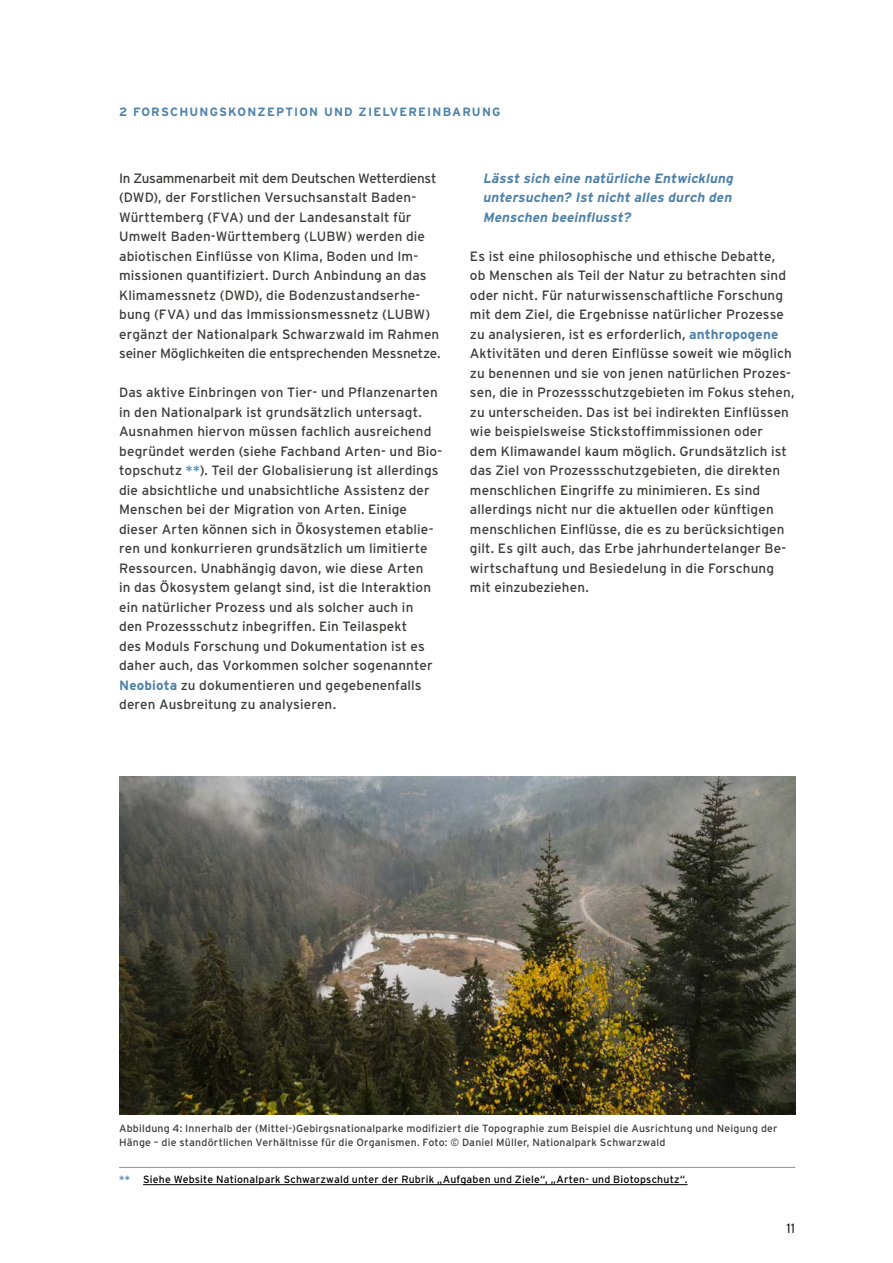
<style>
.page{position:relative;width:893px;height:1263px;background:#fff}
.page>*{position:absolute;margin:0;border:0;box-sizing:border-box;transform-origin:0 0}
.Copy_p_Copytext{font:13.5px/19.5px "Interstate";letter-spacing:.01em;color:#3c3c3b}
.t1{font:italic 700 13.5px/19.5px "Interstate";color:#4e82a9;text-align:justify}
.t2{font:300 13.5px "Interstate";color:#000}
.t3{font:700 12px "Interstate";letter-spacing:.1em;color:#4e82a9}
.t4{font:10.5px/13.5px "Interstate";letter-spacing:.02em;color:#3c3c3b}
.Copy_p_Fussnote{font:10.5px "Interstate";letter-spacing:.02em;color:#000}
.s1{font-weight:700;color:#5c9ac9}
.s2{font-weight:700;color:#4e82a9}
</style>
<div class="page">
<hr style="left:119px;top:1167px;width:676px;height:1px;background:#839e8d">
<hr style="left:143px;top:1184px;width:545px;height:1px;background:#000">
<img style="left:119px;top:777px;width:676px;height:337px">
<p class="t3" style="left:119px;top:105px;width:383px">2 FORSCHUNGSKONZEPTION UND ZIELVEREINBARUNG</p>
<p class="Copy_p_Copytext" style="left:119px;top:168px;width:323px">In Zusammenarbeit mit dem Deutschen Wetterdienst (DWD), der Forstlichen Versuchsanstalt Baden-Württemberg (FVA) und der Landesanstalt für Umwelt Baden-Württemberg (LUBW) werden die abiotischen Einflüsse von Klima, Boden und Im&shy;missionen quantifiziert. Durch Anbindung an das Klimamessnetz (DWD), die Bodenzustandserhe&shy;bung (FVA) und das Immissionsmessnetz (LUBW) ergänzt der Nationalpark Schwarzwald im Rahmen seiner Möglichkeiten die entsprechenden Messnetze.</p>
<p class="Copy_p_Copytext" style="left:119px;top:382px;width:325px">Das aktive Einbringen von Tier- und Pflanzenarten in den Nationalpark ist grundsätzlich untersagt.<br>Ausnahmen hiervon müssen fachlich ausreichend begründet werden (siehe Fachband Arten- und Bio&shy;topschutz <span class="s1">**</span>). Teil der Globalisierung ist allerdings die absichtliche und unabsichtliche Assistenz der Menschen bei der Migration von Arten. Einige dieser Arten können sich in Ökosystemen etablie&shy;ren und konkurrieren grundsätzlich um limitierte Ressourcen. Unabhängig davon, wie diese Arten<br>in das Ökosystem gelangt sind, ist die Interaktion ein natürlicher Prozess und als solcher auch in<br>den Prozessschutz inbegriffen. Ein Teilaspekt<br>des Moduls Forschung und Dokumentation ist es daher auch, das Vorkommen solcher sogenannter <span class="s2">Neobiota</span> zu dokumentieren und gegebenenfalls deren Ausbreitung zu analysieren.</p>
<p class="t1" style="left:483px;top:168px;width:255px">Lässt sich eine natürliche Entwicklung untersuchen? Ist nicht alles durch den Menschen beeinflusst?</p>
<p class="Copy_p_Copytext" style="left:470px;top:246px;width:326px">Es ist eine philosophische und ethische Debatte,<br>ob Menschen als Teil der Natur zu betrachten sind oder nicht. Für naturwissenschaftliche Forschung mit dem Ziel, die Ergebnisse natürlicher Prozesse zu analysieren, ist es erforderlich, <span class="s2">anthropogene </span>Aktivitäten und deren Einflüsse soweit wie möglich zu benennen und sie von jenen natürlichen Prozes&shy;sen, die in Prozessschutzgebieten im Fokus stehen, zu unterscheiden. Das ist bei indirekten Einflüssen wie beispielsweise Stickstoffimmissionen oder<br>dem Klimawandel kaum möglich. Grundsätzlich ist das Ziel von Prozessschutzgebieten, die direkten menschlichen Eingriffe zu minimieren. Es sind allerdings nicht nur die aktuellen oder künftigen menschlichen Einflüsse, die es zu berücksichtigen gilt. Es gilt auch, das Erbe jahrhundertelanger Be&shy;wirtschaftung und Besiedelung in die Forschung mit einzubeziehen.</p>
<p class="t4" style="left:119px;top:1122px;width:660px">Abbildung 4: Innerhalb der (Mittel-)Gebirgsnationalparke modifiziert die Topographie zum Beispiel die Ausrichtung und Neigung der<br>Hänge – die standörtlichen Verhältnisse für die Organismen. Foto: © Daniel Müller, Nationalpark Schwarzwald</p>
<p class="Copy_p_Fussnote" style="left:119px;top:1174px;width:570px"><span class="s1">**</span> Siehe Website Nationalpark Schwarzwald unter der Rubrik „Aufgaben und Ziele“, „Arten- und Biotopschutz“.</p>
<p class="t2" style="left:786px;top:1221px;width:10px">11</p>
</div>
